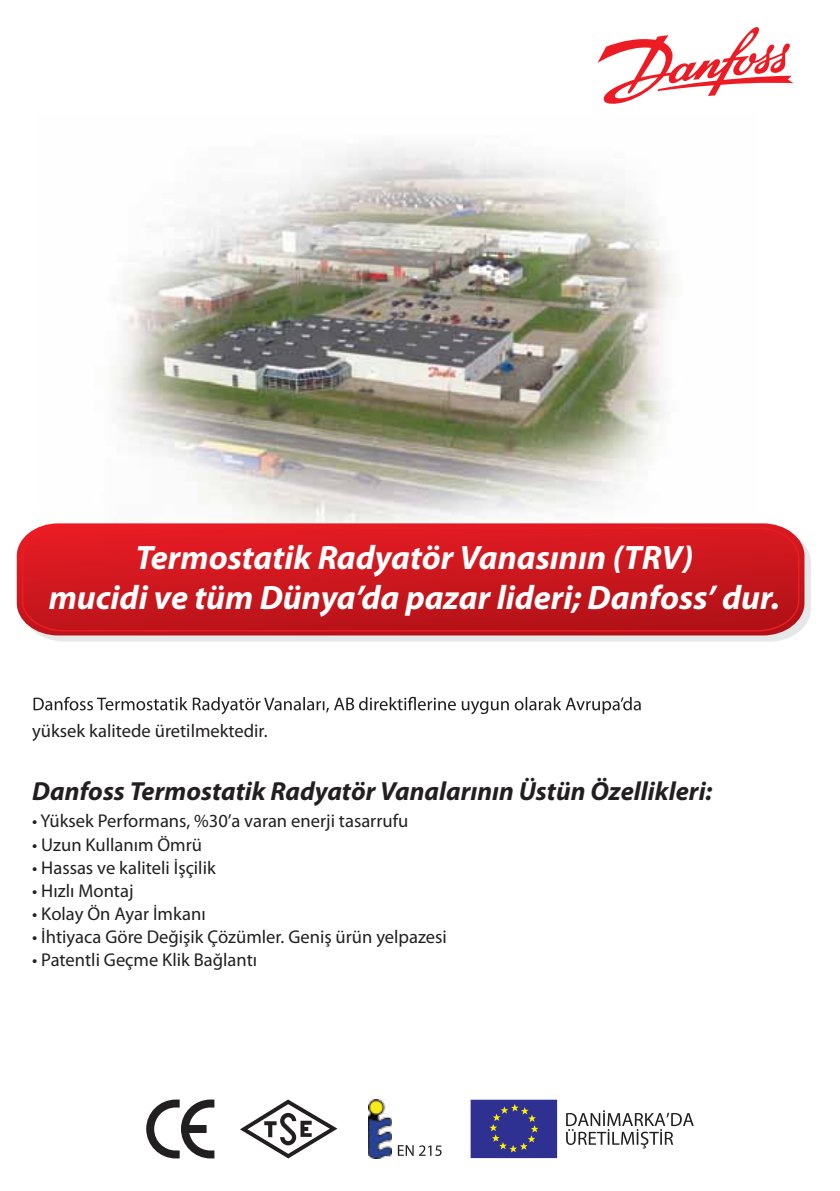
<style>
.page{position:relative;width:840px;height:1191px;background:#fff}
.page>*{position:absolute;margin:0;border:0;box-sizing:border-box;transform-origin:0 0}
.t1{font:italic 700 34px/40.2px "Myriad Pro";color:#fff;text-align:center}
.t2{font:italic 700 26.2px "Myriad Pro";color:#221f20}
.t3{font:18.6px "Myriad Pro";color:#221f20}
</style>
<div class="page">
<svg style="left:597px;top:27px;width:196px;height:77px"></svg>
<img style="left:112px;top:146px;width:564px;height:377px">
<svg style="left:40px;top:545px;width:770px;height:96px;background:#e3d8d9"></svg>
<svg style="left:17px;top:523px;width:787px;height:112px;background:#d23c42"></svg>
<svg style="left:21px;top:526px;width:778px;height:106px;background:#cc181f"></svg>
<svg style="left:34px;top:697px;width:606px;height:17px"></svg>
<svg style="left:566px;top:1110px;width:127px;height:38px"></svg>
<svg style="left:146px;top:1099px;width:68px;height:59px"></svg>
<svg style="left:240px;top:1099px;width:97px;height:59px"></svg>
<svg style="left:397px;top:1145px;width:16px;height:10px"></svg>
<svg style="left:419px;top:1145px;width:22px;height:11px"></svg>
<img style="left:368px;top:1099px;width:24px;height:59px">
<svg style="left:470px;top:1099px;width:87px;height:59px;background:#3b3d8d"></svg>
<h1 class="t1" style="left:49px;top:536px;width:732px">Termostatik Radyatör Vanasının (TRV)<br>mucidi ve tüm Dünya’da pazar lideri; Danfoss’ dur.</h1>
<p class="t3" style="left:32px;top:719px;width:237px">yüksek kalitede üretilmektedir.</p>
<h2 class="t2" style="left:32px;top:773px;width:681px">Danfoss Termostatik Radyatör Vanalarının Üstün Özellikleri:</h2>
<p class="t3" style="left:32px;top:809px;width:377px">• Yüksek Performans, %30’a varan enerji tasarrufu</p>
<p class="t3" style="left:32px;top:833px;width:171px">• Uzun Kullanım Ömrü</p>
<p class="t3" style="left:32px;top:856px;width:185px">• Hassas ve kaliteli İşçilik</p>
<p class="t3" style="left:32px;top:879px;width:103px">• Hızlı Montaj</p>
<p class="t3" style="left:32px;top:902px;width:175px">• Kolay Ön Ayar İmkanı</p>
<p class="t3" style="left:32px;top:925px;width:416px">• İhtiyaca Göre Değişik Çözümler. Geniş ürün yelpazesi</p>
<p class="t3" style="left:32px;top:948px;width:226px">• Patentli Geçme Klik Bağlantı</p>
</div>
